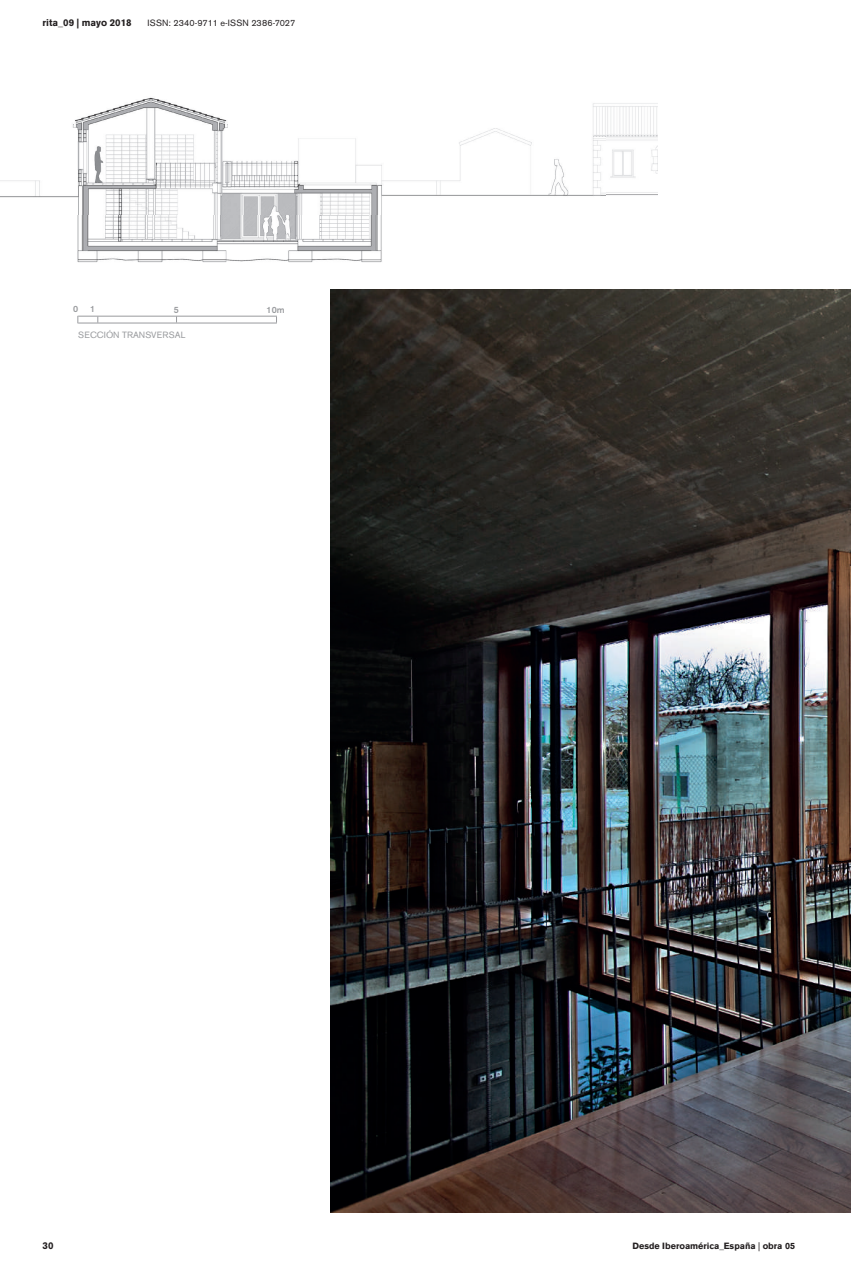
<style>
.page{position:relative;width:851px;height:1276px;background:#fff}
.page>*{position:absolute;margin:0;border:0;box-sizing:border-box;transform-origin:0 0}
.t1{font:700 9.75px "Akzidenz Grotesk BE";color:#231f20}
.t2{font:700 9px "Akzidenz Grotesk BE";color:#231f20}
.t3{font:9px "Akzidenz Grotesk BE";letter-spacing:.02em;color:#231f20}
.t4{font:9px "Akzidenz Grotesk BE";color:#999b9e}
.t5{font:500 9px "Akzidenz Grotesk BE";color:#999b9e}
.s1{font-weight:400}
</style>
<div class="page">
<img style="left:330px;top:290px;width:520px;height:922px">
<img style="left:0;top:97px;width:657px;height:166px">
<hr style="left:78px;top:323px;width:199px;height:1px;background:#999b9e">
<hr style="left:78px;top:316px;width:199px;height:1px;background:#999b9e">
<p class="t1" style="left:43px;top:17px;width:91px">rita_09 | mayo 2018</p>
<p class="t3" style="left:148px;top:17px;width:149px">ISSN: 2340-9711 e-ISSN 2386-7027</p>
<p class="t5" style="left:73px;top:303px;width:7px">0</p>
<p class="t5" style="left:90px;top:303px;width:7px">1</p>
<p class="t5" style="left:174px;top:304px;width:7px">5</p>
<p class="t4" style="left:78px;top:330px;width:109px">SECCIÓN TRANSVERSAL</p>
<p class="t5" style="left:266px;top:304px;width:20px">10m</p>
<p class="t1" style="left:43px;top:1240px;width:13px">30</p>
<p class="t2" style="left:632px;top:1240px;width:164px">Desde Iberoamérica_España <span class="s1">|</span> obra 05</p>
</div>
